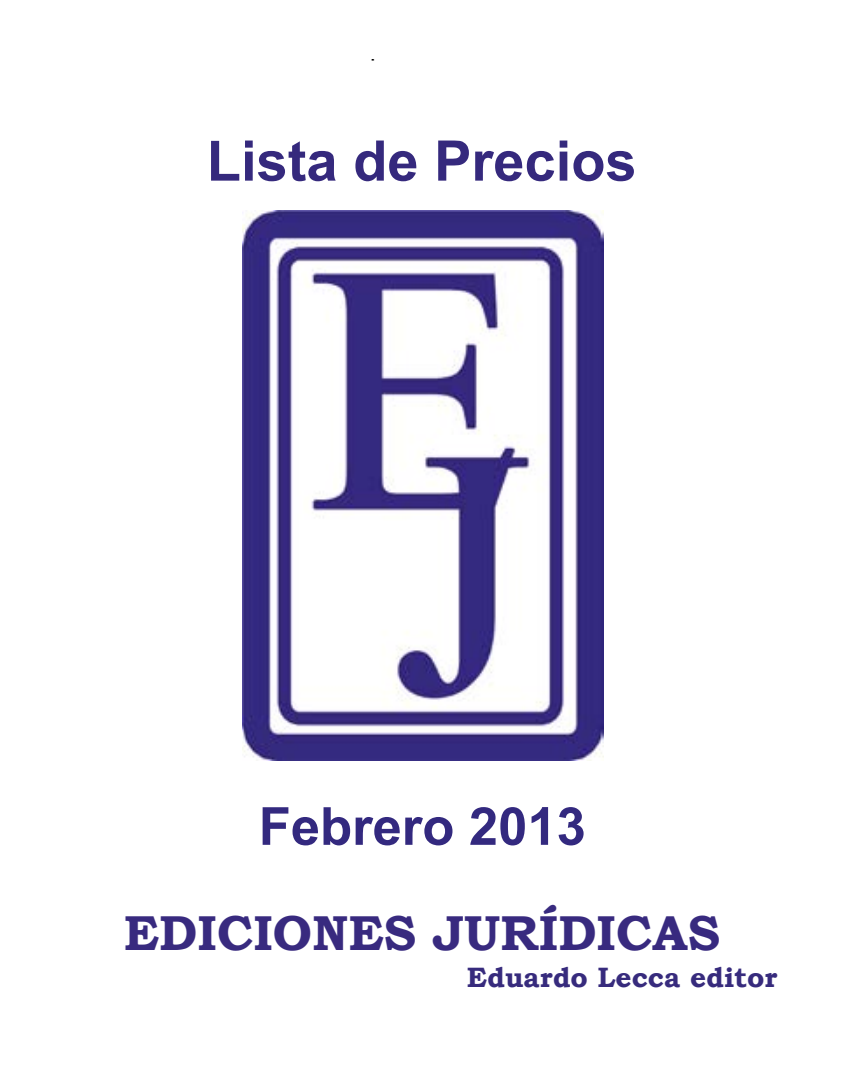
<style>
.page{position:relative;width:844px;height:1092px;background:#fff}
.page>*{position:absolute;margin:0;border:0;box-sizing:border-box;transform-origin:0 0}
.t1{font:700 56px "Arial";color:#35297d}
.t2{font:700 52.5px "Arial";color:#33297f}
.t3{font:700 49px "Bookman Old Style";color:#382a7f}
.t4{font:700 28px "Bookman Old Style";color:#372b7d}
</style>
<div class="page">
<img style="left:242px;top:211px;width:361px;height:549px">
<p class="t1" style="left:207px;top:124px;width:431px">Lista de Precios</p>
<p class="t2" style="left:259px;top:791px;width:328px">Febrero 2013</p>
<p class="t3" style="left:124px;top:904px;width:597px">EDICIONES JURÍDICAS</p>
<p class="t4" style="left:467px;top:960px;width:312px">Eduardo Lecca editor</p>
</div>
